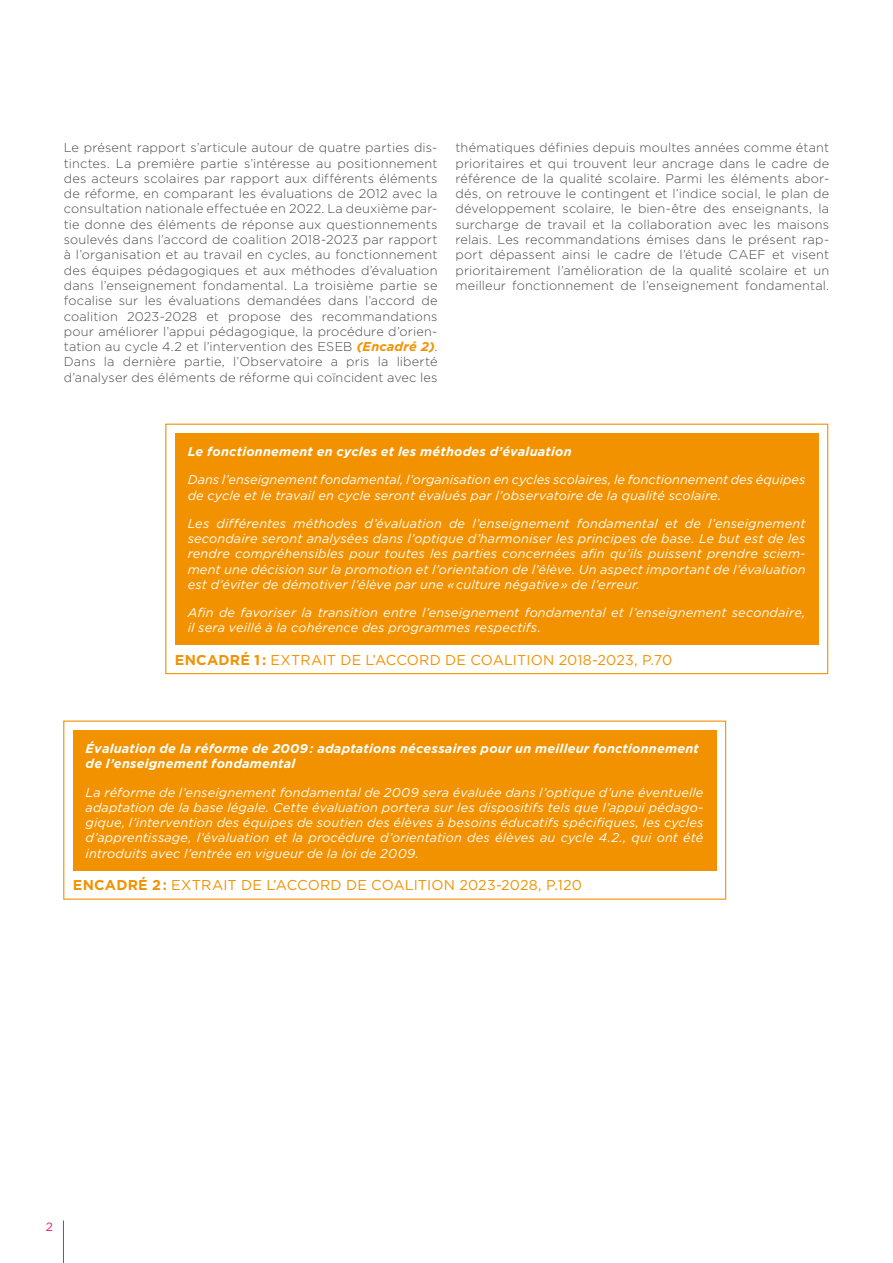
<style>
.page{position:relative;width:893px;height:1263px;background:#fff}
.page>*{position:absolute;margin:0;border:0;box-sizing:border-box;transform-origin:0 0}
.t1{font:14.25px "Gotham";letter-spacing:.005em;color:#f39200}
.t2{font:300 12.75px/15.3px "Gotham";letter-spacing:.015em;color:#4a4a49;text-align:justify}
.t3{font:italic 12.75px/15.3px "Gotham";letter-spacing:.01em;color:#fff}
.t4{font:italic 700 12.75px/15.3px "Gotham";letter-spacing:.015em;color:#fff}
.t5{font:12px "Gotham";color:#e71d72}
.s1{font-weight:700;font-style:italic;color:#f39200}
.s2{font-weight:700}
</style>
<div class="page">
<hr style="left:63px;top:1220px;width:1px;height:43px;background:#e71d72">
<div style="left:175px;top:433px;width:643px;height:212px;background:#f39200"></div>
<div style="left:165px;top:424px;width:663px;height:250px;border:1px solid #f39200"></div>
<div style="left:73px;top:730px;width:643px;height:140px;background:#f39200"></div>
<p class="t2" style="left:64px;top:140px;width:375px">Le présent rapport s’articule autour de quatre parties dis&shy;tinctes. La première partie s’intéresse au positionnement des acteurs scolaires par rapport aux différents éléments de réforme, en comparant les évaluations de 2012 avec la consultation nationale effectuée en 2022. La deuxième par&shy;tie donne des éléments de réponse aux questionnements soulevés dans l’accord de coalition 2018-2023 par rapport à l’organisation et au travail en cycles, au fonctionnement des équipes pédagogiques et aux méthodes d’évaluation dans l’enseignement fondamental. La troisième partie se focalise sur les évaluations demandées dans l’accord de coalition 2023-2028 et propose des recommandations pour améliorer l’appui pédagogique, la procédure d’orien&shy;tation au cycle 4.2 et l’intervention des ESEB <span class="s1">(Encadré 2)</span>.<br>Dans la dernière partie, l’Observatoire a pris la liberté d’analyser des éléments de réforme qui coïncident avec les</p>
<p class="t2" style="left:455px;top:140px;width:375px">thématiques définies depuis moultes années comme étant prioritaires et qui trouvent leur ancrage dans le cadre de référence de la qualité scolaire. Parmi les éléments abor&shy;dés, on retrouve le contingent et l’indice social, le plan de développement scolaire, le bien-être des enseignants, la surcharge de travail et la collaboration avec les maisons relais. Les recommandations émises dans le présent rap&shy;port dépassent ainsi le cadre de l’étude CAEF et visent prioritairement l’amélioration de la qualité scolaire et un meilleur fonctionnement de l’enseignement fondamental.</p>
<p class="t4" style="left:188px;top:444px;width:385px">Le fonctionnement en cycles et les méthodes d’évaluation</p>
<p class="t3" style="left:188px;top:472px;width:619px">Dans l’enseignement fondamental, l’organisation en cycles scolaires, le fonctionnement des équipes de cycle et le travail en cycle seront évalués par l’observatoire de la qualité scolaire.</p>
<p class="t3" style="left:188px;top:515px;width:619px;text-align:justify">Les différentes méthodes d’évaluation de l’enseignement fondamental et de l’enseignement secondaire seront analysées dans l’optique d’harmoniser les principes de base. Le but est de les rendre compréhensibles pour toutes les parties concernées afin qu’ils puissent prendre sciem&shy;ment une décision sur la promotion et l’orientation de l’élève. Un aspect important de l’évaluation est d’éviter de démotiver l’élève par une «culture négative» de l’erreur.</p>
<p class="t3" style="left:188px;top:605px;width:619px">Afin de favoriser la transition entre l’enseignement fondamental et l’enseignement secondaire, il sera veillé à la cohérence des programmes respectifs.</p>
<p class="t1" style="left:175px;top:652px;width:499px"><span class="s2">ENCADRÉ 1 :</span> EXTRAIT DE L’ACCORD DE COALITION 2018-2023, P.70</p>
<p class="t4" style="left:86px;top:741px;width:615px">Évaluation de la réforme de 2009: adaptations nécessaires pour un meilleur fonctionnement de l’enseignement fondamental</p>
<p class="t3" style="left:86px;top:784px;width:619px;text-align:justify">La réforme de l’enseignement fondamental de 2009 sera évaluée dans l’optique d’une éventuelle adaptation de la base légale. Cette évaluation portera sur les dispositifs tels que l’appui pédago&shy;gique, l’intervention des équipes de soutien des élèves à besoins éducatifs spécifiques, les cycles d’apprentissage, l’évaluation et la procédure d’orientation des élèves au cycle 4.2., qui ont été introduits avec l’entrée en vigueur de la loi de 2009.</p>
<p class="t1" style="left:73px;top:877px;width:511px"><span class="s2">ENCADRÉ 2:</span> EXTRAIT DE L’ACCORD DE COALITION 2023-2028, P.120</p>
<p class="t5" style="left:46px;top:1219px;width:9px">2</p>
</div>
